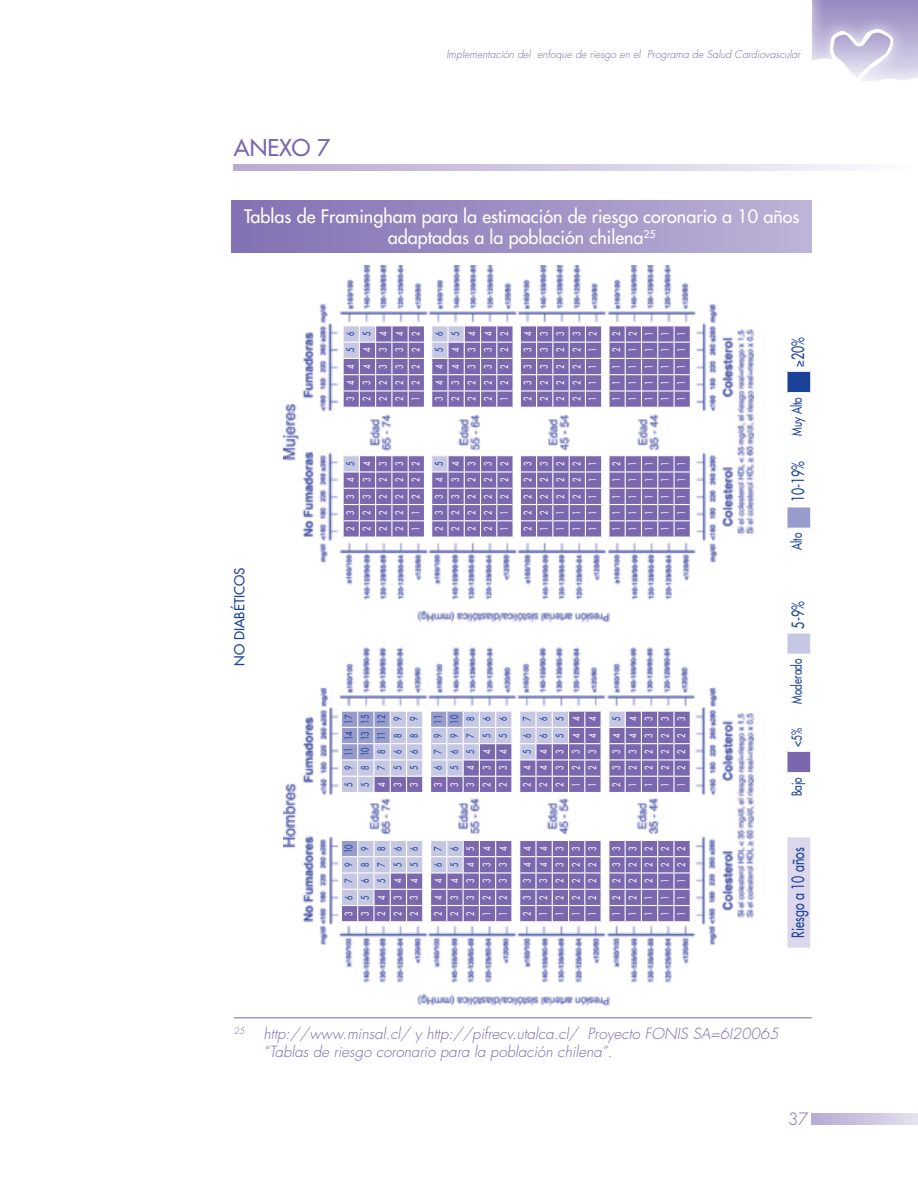
<style>
.page{position:relative;width:918px;height:1188px;background:#fff}
.page>*{position:absolute;margin:0;border:0;box-sizing:border-box;transform-origin:0 0}
.t1{font:22.5px "Futura";color:#7a67ae}
.t2{font:18px/21px "Futura";color:#fff;text-align:center}
.t3{font:16.5px "Futura";color:#1b4299;scale:.75 1}
.t4{font:300 16.5px "Futura";color:#7a67ae}
.t5{font:italic 300 15px/18px "Futura";color:#7a67ae}
.t6{font:13.5px "Futura";color:#1b4299;scale:.75 1}
.t7{font:13.5px "Futura";color:#1b4299}
.t8{font:italic 300 10.5px "Futura";color:#7a67ae}
.t9{font:10.2px/16.4px "Futura";letter-spacing:1.565em;color:#fff;text-align:justify;scale:.75 1}
.t10{font:10.2px/16.4px "Futura";letter-spacing:1.565em;color:#1b4299;scale:.75 1}
.t11{font:10.2px/16.4px "Futura";letter-spacing:.985em;color:#1b4299;scale:.75 1}
.t12{font:italic 300 8.7px "Futura";color:#7a67ae}
.s1{color:#1b4299}
.s2{color:#fff}
</style>
<div class="page">
<svg style="left:234px;top:165px;width:619px;height:6px;background:#d2cce4"></svg>
<svg style="left:812px;top:1114px;width:106px;height:10px"></svg>
<div style="left:809px;top:0;width:109px;height:83px;background:#fff;opacity:.75"></div>
<img style="left:283px;top:266px;width:471px;height:753px">
<svg style="left:341px;top:840px;width:82px;height:82px;background:#b2add4"></svg>
<svg style="left:341px;top:711px;width:82px;height:82px;background:#b9b9db"></svg>
<svg style="left:430px;top:840px;width:83px;height:82px;background:#988bc1"></svg>
<svg style="left:430px;top:711px;width:83px;height:82px;background:#b2acd3"></svg>
<svg style="left:519px;top:840px;width:83px;height:82px;background:#8e7eba"></svg>
<svg style="left:519px;top:711px;width:83px;height:82px;background:#a095c6"></svg>
<svg style="left:608px;top:840px;width:83px;height:82px;background:#8e7eba"></svg>
<svg style="left:608px;top:711px;width:83px;height:82px;background:#9081bc"></svg>
<svg style="left:343px;top:455px;width:82px;height:83px;background:#9081bc"></svg>
<svg style="left:343px;top:325px;width:82px;height:83px;background:#9688bf"></svg>
<svg style="left:520px;top:455px;width:82px;height:83px;background:#8e7eba"></svg>
<svg style="left:520px;top:325px;width:82px;height:83px;background:#8e7eba"></svg>
<svg style="left:608px;top:455px;width:83px;height:83px;background:#8f7fbb"></svg>
<svg style="left:608px;top:325px;width:83px;height:83px;background:#8f7fbb"></svg>
<svg style="left:431px;top:455px;width:83px;height:83px;background:#9282bc"></svg>
<svg style="left:431px;top:325px;width:83px;height:83px;background:#9789c0"></svg>
<div style="left:232px;top:200px;width:580px;height:53px;background:linear-gradient(to right,#8170b3,#bcb3d7)"></div>
<hr style="left:234px;top:1017px;width:578px;height:1px;background:#7a67ae">
<div style="left:787px;top:837px;width:24px;height:111px;background:#dcd7eb"></div>
<div style="left:787px;top:751px;width:24px;height:22px;background:#7a67ae"></div>
<div style="left:787px;top:371px;width:24px;height:22px;background:#1b4299"></div>
<hr style="left:787px;top:772px;width:23px;height:2px;background:#fff">
<hr style="left:787px;top:750px;width:23px;height:2px;background:#fff">
<hr style="left:787px;top:392px;width:23px;height:2px;background:#fff">
<hr style="left:787px;top:370px;width:23px;height:2px;background:#fff">
<svg style="left:786px;top:633px;width:24px;height:22px"></svg>
<svg style="left:786px;top:507px;width:24px;height:22px"></svg>
<hr style="left:810px;top:837px;width:2px;height:112px;background:#fff">
<hr style="left:810px;top:751px;width:2px;height:22px;background:#fff">
<hr style="left:810px;top:371px;width:2px;height:22px;background:#fff">
<h1 class="t1" style="left:234px;top:133px;width:98px">ANEXO 7</h1>
<p class="t8" style="left:446px;top:47px;width:356px">Implementación del enfoque de riesgo en el Programa de Salud Cardiovascular</p>
<h2 class="t2" style="left:244px;top:206px;width:557px">Tablas de Framingham para la estimación de riesgo coronario a 10 años adaptadas a la población chilena<sup>25</sup></h2>
<h3 class="t7" style="left:231px;top:666px;width:100px;rotate:-90deg">NO DIABÉTICOS</h3>
<p class="t9" style="left:342px;top:401px;width:94px;rotate:-90deg">344<span class="s1">56<br></span>2344<span class="s1">5<br></span>22334<br>22334<br>12222</p>
<p class="t9" style="left:431px;top:401px;width:94px;rotate:-90deg">344<span class="s1">56<br></span>2344<span class="s1">5<br></span>22334<br>22334<br>12222</p>
<p class="t9" style="left:520px;top:401px;width:94px;rotate:-90deg">23334<br>22333<br>22223<br>22223<br>11112</p>
<p class="t9" style="left:608px;top:401px;width:94px;rotate:-90deg">11122<br>11112<br>11111<br>11111<br>11111</p>
<p class="t9" style="left:342px;top:531px;width:94px;rotate:-90deg">2334<span class="s1">5<br></span>22334<br>22223<br>22223<br>11222</p>
<p class="t9" style="left:431px;top:531px;width:94px;rotate:-90deg">2334<span class="s1">5<br></span>22334<br>22223<br>22223<br>11222</p>
<p class="t9" style="left:520px;top:531px;width:94px;rotate:-90deg">22223<br>12223<br>11222<br>11222<br>11111</p>
<p class="t9" style="left:608px;top:531px;width:94px;rotate:-90deg">11112<br>11111<br>11111<br>11111<br>11111</p>
<p class="t11" style="left:341px;top:787px;width:97px;rotate:-90deg">5 9 111417<br>5 8 101315<br><span class="s2">4</span> 7 8 1112<br><span class="s2">3</span>5689<br><span class="s2">3</span>5689</p>
<p class="t10" style="left:430px;top:787px;width:97px;rotate:-90deg"><span class="s2">3</span>67911<br><span class="s2">3</span>56910<br><span class="s2">34</span>578<br><span class="s2">234</span>56<br><span class="s2">234</span>56</p>
<p class="t9" style="left:519px;top:787px;width:94px;rotate:-90deg">24<span class="s1">567<br></span>244<span class="s1">66<br></span>233<span class="s1">55<br></span>12344<br>12344</p>
<p class="t9" style="left:608px;top:787px;width:94px;rotate:-90deg">2334<span class="s1">5<br></span>12344<br>12233<br>12223<br>12223</p>
<p class="t10" style="left:341px;top:916px;width:97px;rotate:-90deg"><span class="s2">3</span>67910<br><span class="s2">3</span>5689<br><span class="s2">24</span>578<br><span class="s2">234</span>56<br><span class="s2">234</span>56</p>
<p class="t9" style="left:430px;top:916px;width:94px;rotate:-90deg">244<span class="s1">67<br></span>234<span class="s1">56<br></span>23345<br>12334<br>12334</p>
<p class="t9" style="left:519px;top:916px;width:94px;rotate:-90deg">23344<br>12344<br>12233<br>12223<br>12223</p>
<p class="t9" style="left:608px;top:916px;width:94px;rotate:-90deg">12233<br>12223<br>11222<br>11122<br>11122</p>
<h3 class="t3" style="left:787px;top:367px;width:41px;rotate:-90deg">≥20%</h3>
<h3 class="t6" style="left:788px;top:436px;width:53px;rotate:-90deg">Muy Alto</h3>
<h3 class="t3" style="left:787px;top:502px;width:57px;rotate:-90deg">10-19%</h3>
<h3 class="t6" style="left:788px;top:550px;width:25px;rotate:-90deg">Alto</h3>
<h3 class="t3" style="left:787px;top:629px;width:38px;rotate:-90deg">5-9%</h3>
<h3 class="t6" style="left:788px;top:704px;width:61px;rotate:-90deg">Moderado</h3>
<h3 class="t6" style="left:788px;top:747px;width:27px;rotate:-90deg">&lt;5%</h3>
<h3 class="t6" style="left:788px;top:796px;width:27px;rotate:-90deg">Bajo</h3>
<h3 class="t3" style="left:787px;top:938px;width:123px;rotate:-90deg">Riesgo a 10 años</h3>
<p class="t12" style="left:234px;top:1026px;width:12px">25</p>
<h3 class="t5" style="left:264px;top:1025px;width:517px">http://www.minsal.cl/ y http://pifrecv.utalca.cl/ Proyecto FONIS SA=6I20065 “Tablas de riesgo coronario para la población chilena”.</h3>
<h3 class="t4" style="left:788px;top:1108px;width:22px">37</h3>
</div>
